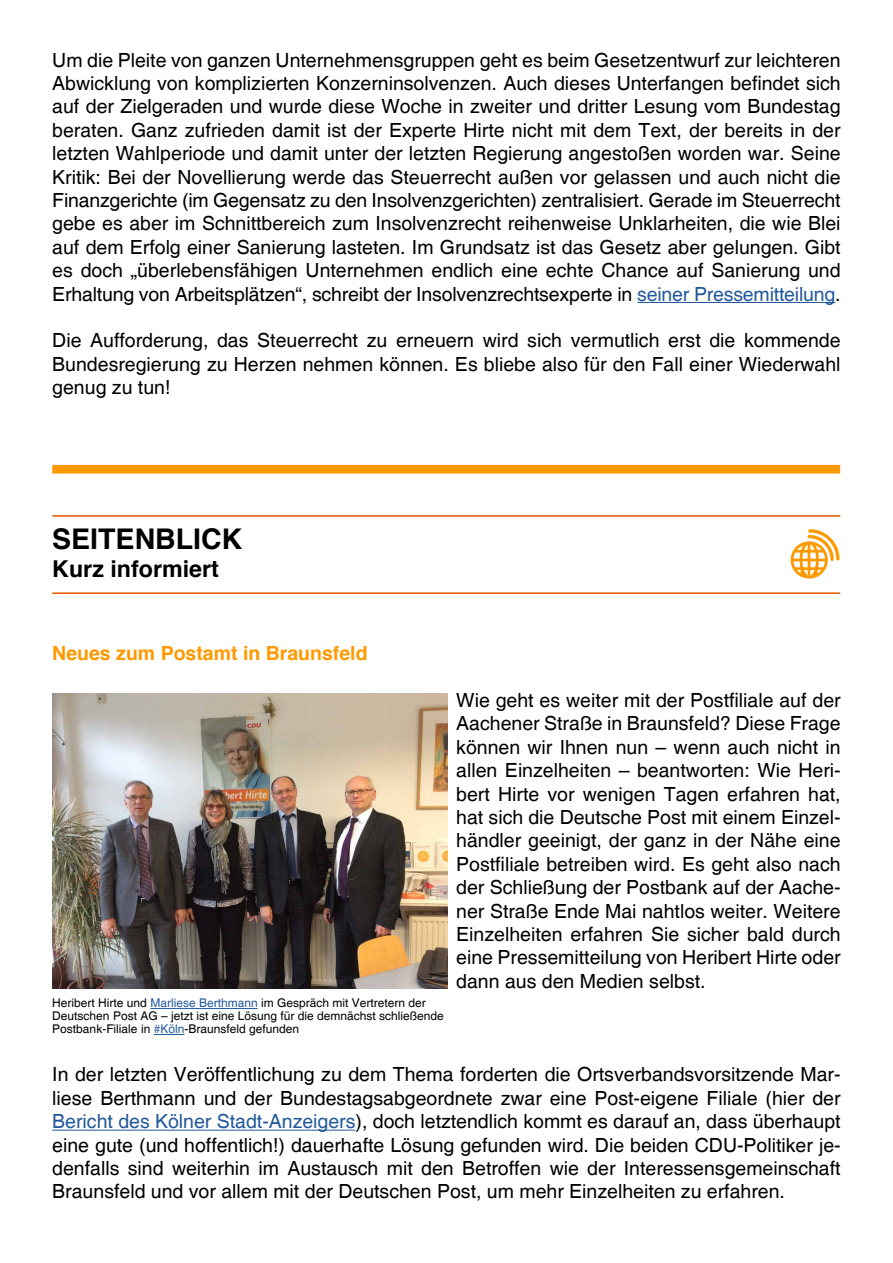
<style>
.page{position:relative;width:893px;height:1263px;background:#fff}
.page>*{position:absolute;margin:0;border:0;box-sizing:border-box;transform-origin:0 0}
.t1{font:700 28.5px "Helvetica";color:#000}
.t2{font:700 23.25px "Helvetica";color:#000}
.t3{font:19.5px/23.4px "Helvetica";color:#000;text-align:justify}
.t4{font:700 19.5px "Helvetica";color:#f90}
.t5{font:12px/12.9px "Helvetica";color:#000}
.s1{color:#22599b}
</style>
<div class="page">
<hr style="left:637px;top:302px;width:198px;height:1px;background:#22599b">
<hr style="left:52px;top:1130px;width:304px;height:1px;background:#22599b">
<div style="left:52px;top:465px;width:788px;height:8px;background:#f90"></div>
<hr style="left:52px;top:592px;width:788px;height:2px;background:#e8610f">
<hr style="left:52px;top:515px;width:788px;height:2px;background:#e8610f">
<svg style="left:791px;top:529px;width:48px;height:49px"></svg>
<hr style="left:150px;top:1008px;width:108px;height:1px;background:#22599b">
<hr style="left:154px;top:1034px;width:30px;height:1px;background:#22599b">
<img style="left:52px;top:693px;width:396px;height:296px">
<p class="t3" style="left:52px;top:49px;width:790px">Um die Pleite von ganzen Unternehmensgruppen geht es beim Gesetzentwurf zur leichteren Abwicklung von komplizierten Konzerninsolvenzen. Auch dieses Unterfangen befindet sich auf der Zielgeraden und wurde diese Woche in zweiter und dritter Lesung vom Bundestag beraten. Ganz zufrieden damit ist der Experte Hirte nicht mit dem Text, der bereits in der letzten Wahlperiode und damit unter der letzten Regierung angestoßen worden war. Seine Kritik: Bei der Novellierung werde das Steuerrecht außen vor gelassen und auch nicht die Finanzgerichte (im Gegensatz zu den Insolvenzgerichten) zentralisiert. Gerade im Steuerrecht gebe es aber im Schnittbereich zum Insolvenzrecht reihenweise Unklarheiten, die wie Blei auf dem Erfolg einer Sanierung lasteten. Im Grundsatz ist das Gesetz aber gelungen. Gibt es doch „überlebensfähigen Unternehmen endlich eine echte Chance auf Sanierung und Erhaltung von Arbeitsplätzen“, schreibt der Insolvenzrechtsexperte in <span class="s1">seiner Pressemitteilung</span>.</p>
<p class="t3" style="left:52px;top:329px;width:790px">Die Aufforderung, das Steuerrecht zu erneuern wird sich vermutlich erst die kommende Bundesregierung zu Herzen nehmen können. Es bliebe also für den Fall einer Wiederwahl genug zu tun!</p>
<h1 class="t1" style="left:52px;top:516px;width:192px">SEITENBLICK</h1>
<p class="t2" style="left:52px;top:550px;width:168px">Kurz informiert</p>
<p class="t4" style="left:52px;top:637px;width:317px">Neues zum Postamt in Braunsfeld</p>
<p class="t5" style="left:52px;top:997px;width:393px">Heribert Hirte und <span class="s1">Marliese Berthmann</span> im Gespräch mit Vertretern der<br>Deutschen Post AG – jetzt ist eine Lösung für die demnächst schließende<br>Postbank-Filiale in <span class="s1">#Köln</span>-Braunsfeld gefunden</p>
<p class="t3" style="left:456px;top:689px;width:386px">Wie geht es weiter mit der Postfiliale auf der Aachener Straße in Braunsfeld? Diese Frage können wir Ihnen nun – wenn auch nicht in allen Einzelheiten – beantworten: Wie Heri&shy;bert Hirte vor wenigen Tagen erfahren hat, hat sich die Deutsche Post mit einem Einzel&shy;händler geeinigt, der ganz in der Nähe eine Postfiliale betreiben wird. Es geht also nach der Schließung der Postbank auf der Aache&shy;ner Straße Ende Mai nahtlos weiter. Weitere Einzelheiten erfahren Sie sicher bald durch eine Pressemitteilung von Heribert Hirte oder dann aus den Medien selbst.</p>
<p class="t3" style="left:52px;top:1063px;width:790px">In der letzten Veröffentlichung zu dem Thema forderten die Ortsverbandsvorsitzende Mar&shy;liese Berthmann und der Bundestagsabgeordnete zwar eine Post-eigene Filiale (hier der <span class="s1">Bericht des Kölner Stadt-Anzeigers</span>), doch letztendlich kommt es darauf an, dass überhaupt eine gute (und hoffentlich!) dauerhafte Lösung gefunden wird. Die beiden CDU-Politiker je&shy;denfalls sind weiterhin im Austausch mit den Betroffen wie der Interessensgemeinschaft Braunsfeld und vor allem mit der Deutschen Post, um mehr Einzelheiten zu erfahren.</p>
</div>
